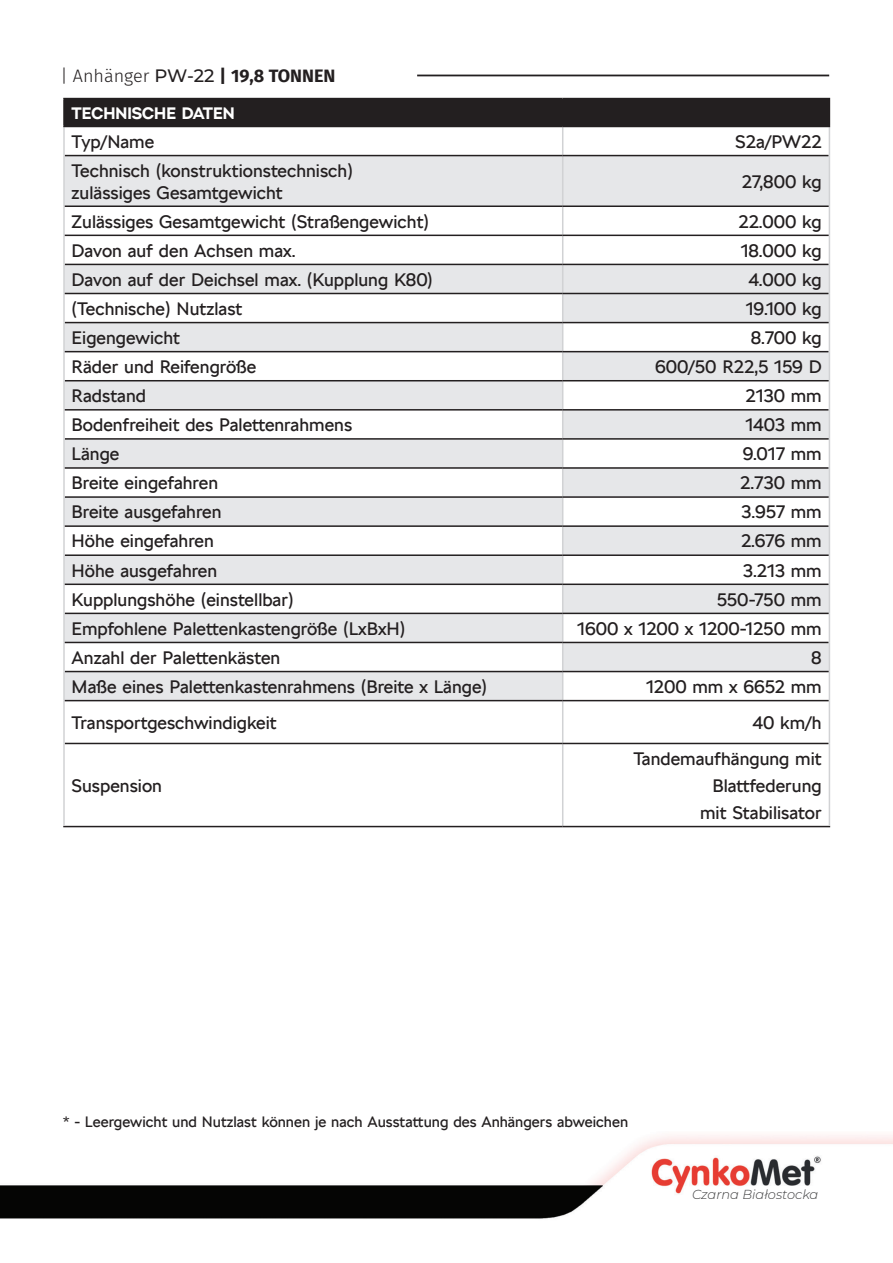
<style>
.page{position:relative;width:893px;height:1263px;background:#fff}
.page>*{position:absolute;margin:0;border:0;box-sizing:border-box;transform-origin:0 0}
.t1{font:18px/27px "SKODA Next Arabic";color:#231f20}
.t2{font:700 18px "Fira Sans";color:#231f20}
.t3{font:700 16.5px "SKODA Next Arabic";color:#fff}
.t4{font:15px "SKODA Next Arabic";color:#231f20}
.t5{font:italic 300 13.05px "Montserrat";color:#3e3e3f}
.s1{font-weight:300}
.s2{font-family:"Montserrat";font-weight:500}
</style>
<div class="page">
<hr style="left:417px;top:75px;width:412px;height:1px;background:#231f20">
<img style="left:0;top:1135px;width:893px;height:84px">
<div style="left:64px;top:99px;width:765px;height:27px;background:#231f20"></div>
<svg style="left:65px;top:127px;width:764px;height:699px"></svg>
<svg style="left:65px;top:156px;width:764px;height:544px;fill:#e6e7e9"></svg>
<svg style="left:562px;top:127px;width:1px;height:28px"></svg>
<hr style="left:562px;top:156px;width:1px;height:49px;background:#d1d2d4">
<svg style="left:562px;top:207px;width:1px;height:493px"></svg>
<hr style="left:562px;top:701px;width:1px;height:42px;background:#d1d2d4">
<hr style="left:562px;top:744px;width:1px;height:82px;background:#d1d2d4">
<hr style="left:65px;top:155px;width:498px;height:1px;background:#231f20">
<hr style="left:563px;top:155px;width:266px;height:1px;background:#231f20">
<hr style="left:65px;top:264px;width:498px;height:1px;background:#231f20">
<hr style="left:563px;top:264px;width:266px;height:1px;background:#231f20">
<hr style="left:563px;top:293px;width:266px;height:1px;background:#231f20">
<hr style="left:65px;top:322px;width:498px;height:1px;background:#231f20">
<hr style="left:563px;top:351px;width:266px;height:1px;background:#231f20">
<hr style="left:65px;top:380px;width:498px;height:1px;background:#231f20">
<hr style="left:563px;top:409px;width:266px;height:2px;background:#231f20">
<hr style="left:65px;top:438px;width:498px;height:2px;background:#231f20">
<hr style="left:563px;top:467px;width:266px;height:2px;background:#231f20">
<hr style="left:65px;top:496px;width:498px;height:2px;background:#231f20">
<hr style="left:563px;top:525px;width:266px;height:2px;background:#231f20">
<hr style="left:65px;top:554px;width:498px;height:2px;background:#231f20">
<hr style="left:563px;top:583px;width:266px;height:2px;background:#231f20">
<hr style="left:65px;top:613px;width:498px;height:1px;background:#231f20">
<hr style="left:563px;top:642px;width:266px;height:1px;background:#231f20">
<hr style="left:65px;top:671px;width:498px;height:1px;background:#231f20">
<hr style="left:65px;top:743px;width:498px;height:1px;background:#231f20">
<hr style="left:563px;top:743px;width:266px;height:1px;background:#231f20">
<hr style="left:63px;top:826px;width:500px;height:1px;background:#231f20">
<hr style="left:563px;top:826px;width:267px;height:1px;background:#231f20">
<hr style="left:63px;top:127px;width:2px;height:29px;background:#d1d2d4">
<svg style="left:829px;top:99px;width:1px;height:57px"></svg>
<hr style="left:63px;top:206px;width:2px;height:29px;background:#d1d2d4">
<hr style="left:63px;top:235px;width:2px;height:29px;background:#d1d2d4">
<hr style="left:63px;top:293px;width:2px;height:30px;background:#d1d2d4">
<hr style="left:63px;top:352px;width:2px;height:29px;background:#d1d2d4">
<hr style="left:63px;top:410px;width:2px;height:29px;background:#d1d2d4">
<hr style="left:63px;top:468px;width:2px;height:29px;background:#d1d2d4">
<hr style="left:63px;top:526px;width:2px;height:29px;background:#d1d2d4">
<hr style="left:63px;top:584px;width:2px;height:29px;background:#d1d2d4">
<hr style="left:63px;top:642px;width:2px;height:29px;background:#d1d2d4">
<hr style="left:829px;top:671px;width:1px;height:30px;background:#d1d2d4">
<hr style="left:63px;top:701px;width:2px;height:42px;background:#d1d2d4">
<hr style="left:829px;top:701px;width:1px;height:42px;background:#d1d2d4">
<hr style="left:63px;top:743px;width:2px;height:83px;background:#d1d2d4">
<hr style="left:829px;top:743px;width:1px;height:83px;background:#d1d2d4">
<hr style="left:63px;top:156px;width:2px;height:50px;background:#d1d2d4">
<hr style="left:829px;top:156px;width:1px;height:50px;background:#d1d2d4">
<hr style="left:63px;top:264px;width:2px;height:29px;background:#d1d2d4">
<svg style="left:829px;top:206px;width:1px;height:87px"></svg>
<hr style="left:829px;top:293px;width:1px;height:30px;background:#d1d2d4">
<hr style="left:63px;top:323px;width:2px;height:29px;background:#d1d2d4">
<hr style="left:63px;top:381px;width:2px;height:29px;background:#d1d2d4">
<hr style="left:63px;top:439px;width:2px;height:29px;background:#d1d2d4">
<hr style="left:63px;top:497px;width:2px;height:29px;background:#d1d2d4">
<hr style="left:63px;top:555px;width:2px;height:29px;background:#d1d2d4">
<hr style="left:63px;top:613px;width:2px;height:29px;background:#d1d2d4">
<svg style="left:829px;top:323px;width:1px;height:348px"></svg>
<hr style="left:63px;top:671px;width:2px;height:30px;background:#d1d2d4">
<hr style="left:65px;top:205px;width:498px;height:2px;background:#231f20">
<hr style="left:563px;top:205px;width:266px;height:2px;background:#231f20">
<hr style="left:65px;top:235px;width:498px;height:1px;background:#231f20">
<hr style="left:563px;top:235px;width:266px;height:1px;background:#231f20">
<hr style="left:563px;top:322px;width:266px;height:1px;background:#231f20">
<hr style="left:65px;top:351px;width:498px;height:1px;background:#231f20">
<hr style="left:563px;top:380px;width:266px;height:1px;background:#231f20">
<hr style="left:65px;top:409px;width:498px;height:2px;background:#231f20">
<hr style="left:563px;top:438px;width:266px;height:2px;background:#231f20">
<hr style="left:65px;top:467px;width:498px;height:2px;background:#231f20">
<hr style="left:563px;top:496px;width:266px;height:2px;background:#231f20">
<hr style="left:65px;top:525px;width:498px;height:2px;background:#231f20">
<hr style="left:563px;top:554px;width:266px;height:2px;background:#231f20">
<hr style="left:65px;top:583px;width:498px;height:2px;background:#231f20">
<hr style="left:563px;top:613px;width:266px;height:1px;background:#231f20">
<hr style="left:65px;top:642px;width:498px;height:1px;background:#231f20">
<hr style="left:563px;top:671px;width:266px;height:1px;background:#231f20">
<hr style="left:65px;top:700px;width:498px;height:1px;background:#231f20">
<hr style="left:563px;top:700px;width:266px;height:1px;background:#231f20">
<hr style="left:65px;top:293px;width:498px;height:1px;background:#231f20">
<hr style="left:63px;top:98px;width:500px;height:1px;background:#231f20">
<hr style="left:63px;top:99px;width:2px;height:27px;background:#231f20">
<hr style="left:563px;top:98px;width:267px;height:1px;background:#231f20">
<hr style="left:63px;top:126px;width:500px;height:1px;background:#231f20">
<hr style="left:563px;top:126px;width:267px;height:1px;background:#231f20">
<p class="t2" style="left:61px;top:61px;width:276px"><span class="s1">| Anhänger</span> <span class="s2">PW-22</span> | 19,8 TONNEN</p>
<p class="t3" style="left:72px;top:103px;width:164px">TECHNISCHE DATEN</p>
<p class="t1" style="left:72px;top:128px;width:84px">Typ/Name</p>
<p class="t1" style="left:735px;top:128px;width:88px">S2a/PW22</p>
<p class="t1" style="left:72px;top:160px;width:283px;line-height:21.6px">Technisch (konstruktionstechnisch) zulässiges Gesamtgewicht</p>
<p class="t1" style="left:742px;top:168px;width:81px">27,800 kg</p>
<p class="t1" style="left:72px;top:208px;width:359px">Zulässiges Gesamtgewicht (Straßengewicht)</p>
<p class="t1" style="left:738px;top:208px;width:85px">22.000 kg</p>
<p class="t1" style="left:72px;top:237px;width:225px">Davon auf den Achsen max.</p>
<p class="t1" style="left:741px;top:237px;width:83px">18.000 kg</p>
<p class="t1" style="left:72px;top:266px;width:363px">Davon auf der Deichsel max. (Kupplung K80)</p>
<p class="t1" style="left:748px;top:266px;width:75px">4.000 kg</p>
<p class="t1" style="left:72px;top:295px;width:172px">(Technische) Nutzlast</p>
<p class="t1" style="left:746px;top:295px;width:77px">19.100 kg</p>
<p class="t1" style="left:72px;top:324px;width:110px">Eigengewicht</p>
<p class="t1" style="left:751px;top:324px;width:72px">8.700 kg</p>
<p class="t1" style="left:72px;top:353px;width:186px">Räder und Reifengröße</p>
<p class="t1" style="left:655px;top:353px;width:168px">600/50 R22,5 159 D</p>
<p class="t1" style="left:72px;top:382px;width:76px">Radstand</p>
<p class="t1" style="left:745px;top:382px;width:78px">2130 mm</p>
<p class="t1" style="left:72px;top:411px;width:282px">Bodenfreiheit des Palettenrahmens</p>
<p class="t1" style="left:745px;top:411px;width:78px">1403 mm</p>
<p class="t1" style="left:72px;top:440px;width:49px">Länge</p>
<p class="t1" style="left:743px;top:440px;width:81px">9.017 mm</p>
<p class="t1" style="left:72px;top:470px;width:148px">Breite eingefahren</p>
<p class="t1" style="left:740px;top:470px;width:83px">2.730 mm</p>
<p class="t1" style="left:72px;top:499px;width:151px">Breite ausgefahren</p>
<p class="t1" style="left:741px;top:499px;width:82px">3.957 mm</p>
<p class="t1" style="left:72px;top:528px;width:144px">Höhe eingefahren</p>
<p class="t1" style="left:741px;top:528px;width:82px">2.676 mm</p>
<p class="t1" style="left:72px;top:557px;width:147px">Höhe ausgefahren</p>
<p class="t1" style="left:743px;top:557px;width:80px">3.213 mm</p>
<p class="t1" style="left:72px;top:586px;width:224px">Kupplungshöhe (einstellbar)</p>
<p class="t1" style="left:717px;top:586px;width:106px">550-750 mm</p>
<p class="t1" style="left:72px;top:615px;width:335px">Empfohlene Palettenkastengröße (LxBxH)</p>
<p class="t1" style="left:577px;top:615px;width:246px">1600 x 1200 x 1200-1250 mm</p>
<p class="t1" style="left:72px;top:644px;width:210px">Anzahl der Palettenkästen</p>
<p class="t1" style="left:811px;top:644px;width:12px">8</p>
<p class="t1" style="left:72px;top:673px;width:417px">Maße eines Palettenkastenrahmens (Breite x Länge)</p>
<p class="t1" style="left:646px;top:673px;width:177px">1200 mm x 6652 mm</p>
<p class="t1" style="left:72px;top:709px;width:207px">Transportgeschwindigkeit</p>
<p class="t1" style="left:752px;top:709px;width:71px">40 km/h</p>
<p class="t1" style="left:72px;top:772px;width:92px">Suspension</p>
<p class="t1" style="left:633px;top:745px;width:190px;text-align:right">Tandemaufhängung mit<br>Blattfederung<br>mit Stabilisator</p>
<p class="t4" style="left:63px;top:1113px;width:566px">* - Leergewicht und Nutzlast können je nach Ausstattung des Anhängers abweichen</p>
<p class="t5" style="left:692px;top:1186px;width:128px">Czarna Białostocka</p>
</div>
